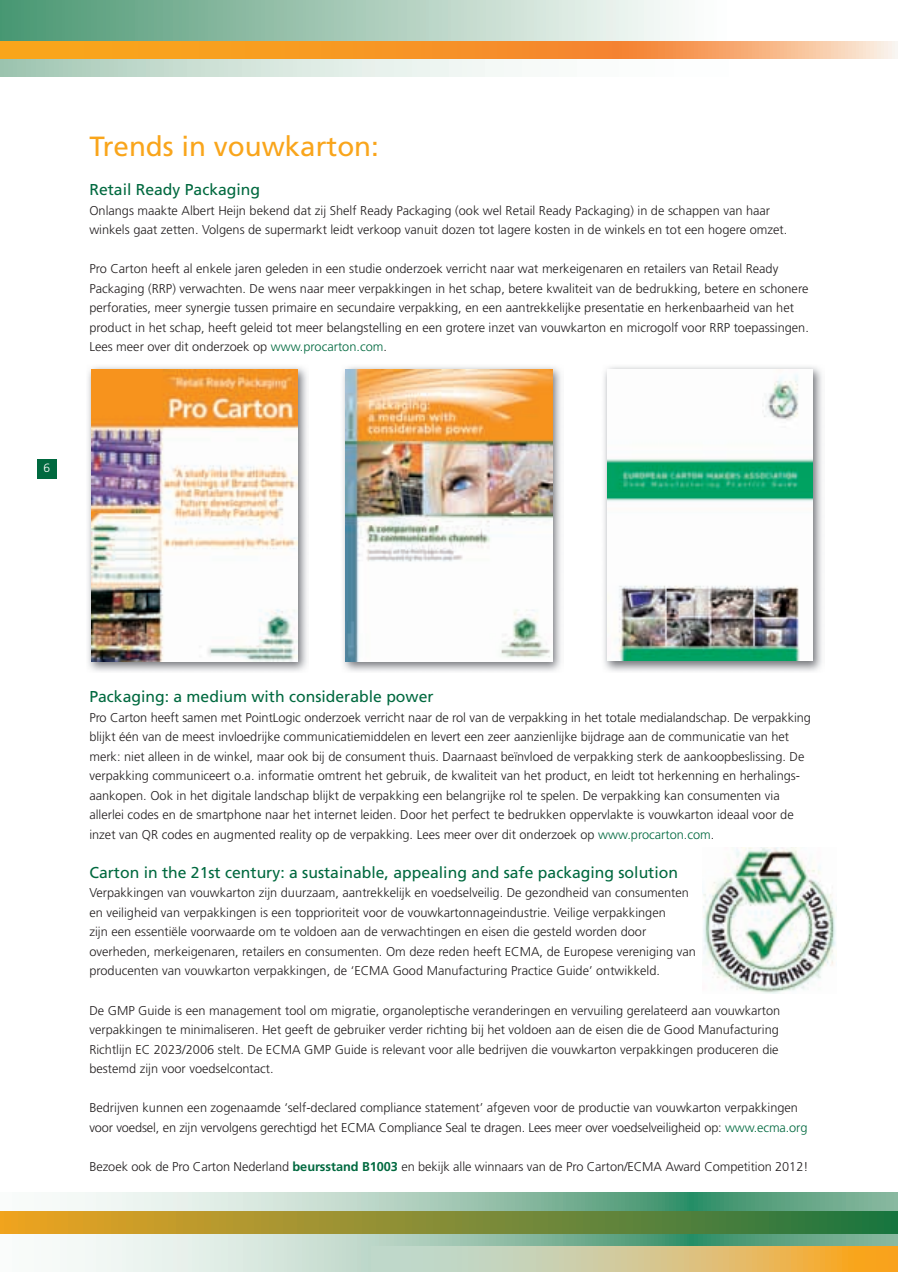
<style>
.page{position:relative;width:898px;height:1272px;background:#fff}
.page>*{position:absolute;margin:0;border:0;box-sizing:border-box;transform-origin:0 0}
.t1{font:27.75px "Frutiger LT Std";color:#f9a51b}
.t2{font:15.75px "Frutiger LT Std";color:#00693f}
.t3{font:300 12.75px/19.5px "Frutiger LT Std";color:#231f20}
.t4{font:300 12px "Frutiger LT Std";color:#fff}
.s1{color:#00693f}
.s2{font-weight:700;color:#00693f}
</style>
<div class="page">
<svg style="left:0;top:1192px;width:689px;height:79px"></svg>
<div style="left:689px;top:1192px;width:208px;height:79px;background:linear-gradient(to right,#2f8e66,#8eb9a1)"></div>
<div style="left:0;top:1211px;width:897px;height:22px;background:linear-gradient(to right,#eda425,#1c7544)"></div>
<svg style="left:0;top:58px;width:897px;height:18px"></svg>
<div style="left:0;top:0;width:738px;height:46px;background:linear-gradient(to right,#4b9672,#fff)"></div>
<svg style="left:0;top:41px;width:897px;height:17px"></svg>
<svg style="left:371px;top:1246px;width:526px;height:25px"></svg>
<img style="left:604px;top:366px;width:218px;height:306px">
<img style="left:607px;top:370px;width:205px;height:290px">
<img style="left:343px;top:366px;width:218px;height:306px">
<img style="left:345px;top:369px;width:207px;height:292px">
<img style="left:88px;top:366px;width:219px;height:306px">
<img style="left:91px;top:369px;width:206px;height:292px">
<div style="left:37px;top:459px;width:20px;height:20px;background:#00693f"></div>
<img style="left:702px;top:847px;width:134px;height:146px">
<h1 class="t1" style="left:89px;top:130px;width:291px">Trends in vouwkarton:</h1>
<p class="t2" style="left:89px;top:180px;width:172px">Retail Ready Packaging</p>
<p class="t3" style="left:89px;top:201px;width:699px">Onlangs maakte Albert Heijn bekend dat zij Shelf Ready Packaging (ook wel Retail Ready Packaging) in de schappen van haar winkels gaat zetten. Volgens de supermarkt leidt verkoop vanuit dozen tot lagere kosten in de winkels en tot een hogere omzet.</p>
<p class="t3" style="left:89px;top:259px;width:720px">Pro Carton heeft al enkele jaren geleden in een studie onderzoek verricht naar wat merkeigenaren en retailers van Retail Ready Packaging (RRP) verwachten. De wens naar meer verpakkingen in het schap, betere kwaliteit van de bedrukking, betere en schonere perforaties, meer synergie tussen primaire en secundaire verpakking, en een aantrekkelijke presentatie en herkenbaarheid van het product in het schap, heeft geleid tot meer belangstelling en een grotere inzet van vouwkarton en microgolf voor RRP toepassingen.<br>Lees meer over dit onderzoek op <span class="s1">www.procarton.com</span>.</p>
<p class="t4" style="left:44px;top:461px;width:8px">6</p>
<p class="t2" style="left:89px;top:687px;width:345px">Packaging: a medium with considerable power</p>
<p class="t3" style="left:89px;top:708px;width:722px">Pro Carton heeft samen met PointLogic onderzoek verricht naar de rol van de verpakking in het totale medialandschap. De verpakking blijkt één van de meest invloedrijke communicatiemiddelen en levert een zeer aanzienlijke bijdrage aan de communicatie van het merk: niet alleen in de winkel, maar ook bij de consument thuis. Daarnaast beïnvloed de verpakking sterk de aankoopbeslissing. De verpakking communiceert o.a. informatie omtrent het gebruik, de kwaliteit van het product, en leidt tot herkenning en herhalings&shy;aankopen. Ook in het digitale landschap blijkt de verpakking een belangrijke rol te spelen. De verpakking kan consumenten via allerlei codes en de smartphone naar het internet leiden. Door het perfect te bedrukken oppervlakte is vouwkarton ideaal voor de inzet van QR codes en augmented reality op de verpakking. Lees meer over dit onderzoek op <span class="s1">www.procarton.com</span>.</p>
<p class="t2" style="left:89px;top:863px;width:590px">Carton in the 21st century: a sustainable, appealing and safe packaging solution</p>
<p class="t3" style="left:89px;top:883px;width:607px">Verpakkingen van vouwkarton zijn duurzaam, aantrekkelijk en voedselveilig. De gezondheid van consumenten en veiligheid van verpakkingen is een topprioriteit voor de vouwkartonnageindustrie. Veilige verpakkingen<br>zijn een essentiële voorwaarde om te voldoen aan de verwachtingen en eisen die gesteld worden door overheden, merkeigenaren, retailers en consumenten. Om deze reden heeft ECMA, de Europese vereniging van producenten van vouwkarton verpakkingen, de ‘ECMA Good Manufacturing Practice Guide’ ontwikkeld.</p>
<p class="t3" style="left:89px;top:1000px;width:692px">De GMP Guide is een management tool om migratie, organoleptische veranderingen en vervuiling gerelateerd aan vouwkarton verpakkingen te minimaliseren. Het geeft de gebruiker verder richting bij het voldoen aan de eisen die de Good Manufacturing Richtlijn EC 2023/2006 stelt. De ECMA GMP Guide is relevant voor alle bedrijven die vouwkarton verpakkingen produceren die bestemd zijn voor voedselcontact.</p>
<p class="t3" style="left:89px;top:1098px;width:719px">Bedrijven kunnen een zogenaamde ‘self-declared compliance statement’ afgeven voor de productie van vouwkarton verpakkingen voor voedsel, en zijn vervolgens gerechtigd het ECMA Compliance Seal te dragen. Lees meer over voedselveiligheid op: <span class="s1">www.ecma.org</span></p>
<p class="t3" style="left:89px;top:1156px;width:720px">Bezoek ook de Pro Carton Nederland <span class="s2">beursstand B1003</span> en bekijk alle winnaars van de Pro Carton/ECMA Award Competition 2012!</p>
</div>
